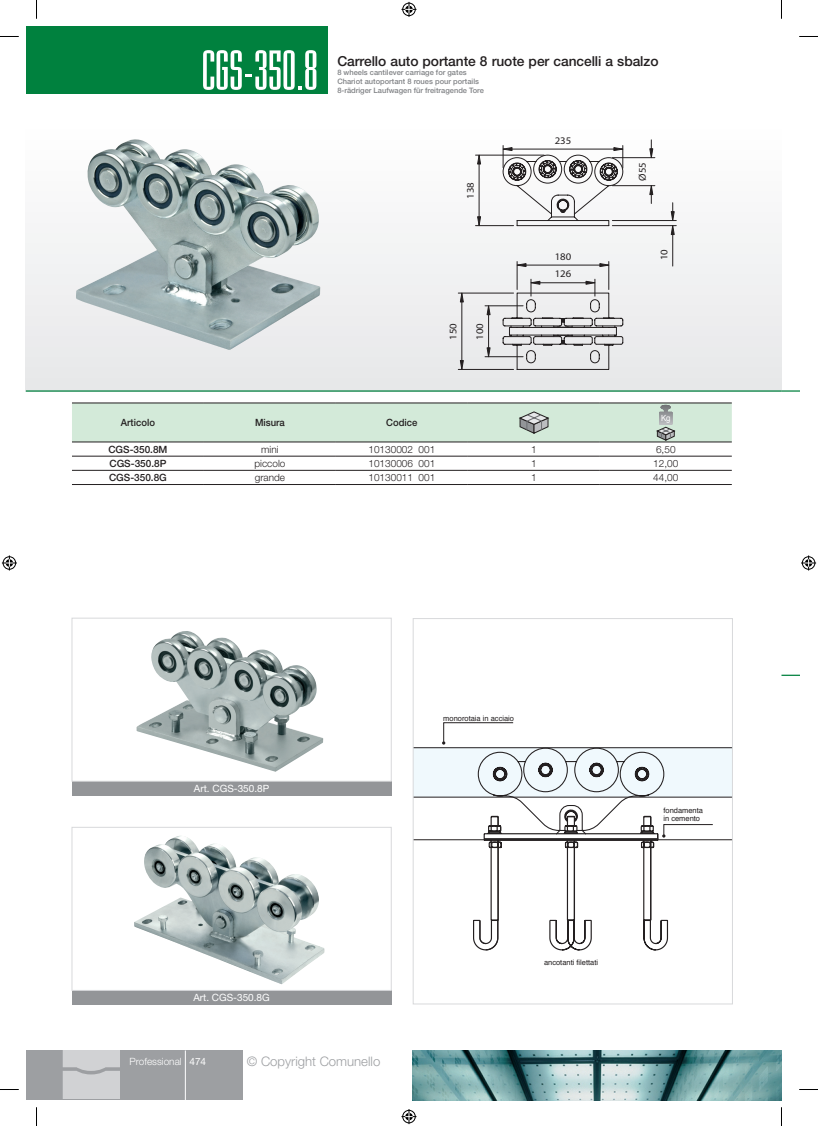
<style>
.page{position:relative;width:818px;height:1126px;background:#fff}
.page>*{position:absolute;margin:0;border:0;box-sizing:border-box;transform-origin:0 0}
.t1{font:58.75px "Mekanik Plain";color:#fff}
.Normale{font:500 13.75px "Helvetica Neue";letter-spacing:-.005em;color:#231f20}
.t2{font:300 13.12px "Helvetica Neue";color:#9d9fa2}
.t3{font:10.12px "Myriad";color:#231f20;scale:1.06 1}
.t4{font:300 10px "Helvetica Neue";color:#231f20}
.t5{font:10px "Helvetica Neue";color:#fff}
.t6{font:500 10px "Helvetica Neue";color:#231f20}
.t7{font:500 10px "Helvetica Neue";color:#231f20;scale:.95 1}
.t8{font:300 10px "Helvetica Neue";color:#fff}
.t9{font:8.5px "Helvetica";color:#fff;scale:.93 1}
.TRADUZIONI_DEFINITI{font:500 7.5px "Helvetica Neue";color:#808285}
.t10{font:7.5px/7.5px "Helvetica";color:#231f20}
.s1{font-weight:400}
</style>
<div class="page">
<div style="left:26px;top:1050px;width:216px;height:49px;background:#9d9fa2"></div>
<svg style="left:63px;top:1050px;width:57px;height:48px;background:#cdced0"></svg>
<hr style="left:185px;top:1050px;width:1px;height:57px;background:#fff">
<div style="left:26px;top:93px;width:755px;height:298px;background:linear-gradient(to right,#f4f4f5,#f4f4f4)"></div>
<div style="left:26px;top:26px;width:301px;height:67px;background:#00813e"></div>
<hr style="left:26px;top:390px;width:755px;height:1px;background:#00813e">
<svg style="left:781px;top:390px;width:17px;height:1px"></svg>
<div style="left:72px;top:781px;width:319px;height:14px;background:#939598"></div>
<div style="left:72px;top:990px;width:319px;height:14px;background:#939598"></div>
<svg style="left:414px;top:722px;width:316px;height:229px"></svg>
<div style="left:412px;top:618px;width:320px;height:386px;border:1px solid #d8d9db"></div>
<hr style="left:72px;top:456px;width:132px;height:1px;background:#231f20">
<hr style="left:204px;top:456px;width:132px;height:1px;background:#231f20">
<hr style="left:336px;top:456px;width:131px;height:1px;background:#231f20">
<hr style="left:467px;top:456px;width:132px;height:1px;background:#231f20">
<hr style="left:599px;top:456px;width:132px;height:1px;background:#231f20">
<hr style="left:72px;top:470px;width:132px;height:1px;background:#231f20">
<hr style="left:204px;top:470px;width:132px;height:1px;background:#231f20">
<hr style="left:336px;top:470px;width:131px;height:1px;background:#231f20">
<hr style="left:467px;top:470px;width:132px;height:1px;background:#231f20">
<hr style="left:599px;top:470px;width:132px;height:1px;background:#231f20">
<hr style="left:72px;top:484px;width:132px;height:1px;background:#231f20">
<hr style="left:204px;top:484px;width:132px;height:1px;background:#231f20">
<hr style="left:336px;top:484px;width:131px;height:1px;background:#231f20">
<hr style="left:467px;top:484px;width:132px;height:1px;background:#231f20">
<hr style="left:599px;top:484px;width:132px;height:1px;background:#231f20">
<svg style="left:72px;top:403px;width:659px;height:39px;background:#cbe1d1"></svg>
<svg style="left:781px;top:674px;width:17px;height:2px"></svg>
<img style="left:136px;top:631px;width:187px;height:140px">
<img style="left:76px;top:139px;width:244px;height:211px">
<img style="left:134px;top:836px;width:190px;height:148px">
<svg style="left:457px;top:140px;width:219px;height:229px"></svg>
<div style="left:72px;top:617px;width:319px;height:164px;border:1px solid #d8d9db"></div>
<div style="left:72px;top:827px;width:319px;height:163px;border:1px solid #d8d9db"></div>
<img style="left:412px;top:1050px;width:369px;height:49px">
<svg style="left:0;top:36px;width:19px;height:1px"></svg>
<svg style="left:799px;top:36px;width:18px;height:1px"></svg>
<svg style="left:0;top:1089px;width:19px;height:1px"></svg>
<svg style="left:799px;top:1089px;width:18px;height:1px"></svg>
<svg style="left:36px;top:0;width:1px;height:19px"></svg>
<svg style="left:36px;top:1107px;width:1px;height:18px"></svg>
<svg style="left:401px;top:2px;width:15px;height:15px"></svg>
<svg style="left:401px;top:1109px;width:15px;height:14px"></svg>
<svg style="left:2px;top:555px;width:15px;height:15px"></svg>
<svg style="left:801px;top:555px;width:14px;height:15px"></svg>
<p class="t1" style="left:201px;top:35px;width:118px">CGS-350.8</p>
<p class="Normale" style="left:337px;top:53px;width:322px">Carrello auto portante 8 ruote per cancelli a sbalzo</p>
<p class="TRADUZIONI_DEFINITI" style="left:337px;top:68px;width:131px">8 wheels cantilever carriage for gates</p>
<p class="TRADUZIONI_DEFINITI" style="left:337px;top:77px;width:143px">Chariot autoportant 8 roues pour portails</p>
<p class="TRADUZIONI_DEFINITI" style="left:337px;top:86px;width:148px">8-rädriger Laufwagen für freitragende Tore</p>
<p class="t3" style="left:465px;top:199px;width:17px;rotate:-90deg">138</p>
<p class="t3" style="left:448px;top:339px;width:17px;rotate:-90deg">150</p>
<p class="t3" style="left:474px;top:339px;width:17px;rotate:-90deg">100</p>
<p class="t3" style="left:554px;top:135px;width:17px">235</p>
<p class="t3" style="left:637px;top:181px;width:19px;rotate:-90deg">Ø55</p>
<p class="t3" style="left:554px;top:251px;width:17px">180</p>
<p class="t3" style="left:658px;top:260px;width:12px;rotate:-90deg">10</p>
<p class="t3" style="left:554px;top:269px;width:17px">126</p>
<p class="t7" style="left:121px;top:417px;width:37px">Articolo</p>
<p class="t7" style="left:255px;top:417px;width:33px">Misura</p>
<p class="t7" style="left:386px;top:417px;width:34px">Codice</p>
<p class="t9" style="left:660px;top:410px;width:12px">Kg</p>
<p class="t6" style="left:108px;top:443px;width:61px">CGS-350.8M</p>
<p class="t4" style="left:261px;top:443px;width:19px">mini</p>
<p class="t4" style="left:368px;top:443px;width:68px">10130002 001</p>
<p class="t4" style="left:530px;top:443px;width:7px">1</p>
<p class="t4" style="left:655px;top:443px;width:21px">6,50</p>
<p class="t6" style="left:109px;top:457px;width:58px">CGS-350.8P</p>
<p class="t4" style="left:254px;top:457px;width:32px">piccolo</p>
<p class="t4" style="left:368px;top:457px;width:68px">10130006 001</p>
<p class="t4" style="left:530px;top:457px;width:7px">1</p>
<p class="t4" style="left:653px;top:457px;width:27px">12,00</p>
<p class="t6" style="left:109px;top:472px;width:59px">CGS-350.8G</p>
<p class="t4" style="left:255px;top:471px;width:32px">grande</p>
<p class="t4" style="left:368px;top:471px;width:68px">10130011 001</p>
<p class="t4" style="left:530px;top:471px;width:7px">1</p>
<p class="t4" style="left:653px;top:471px;width:27px">44,00</p>
<p class="t5" style="left:194px;top:782px;width:77px">Art. CGS-350.8P</p>
<h3 class="t5" style="left:187px;top:782px;width:90px">85 grande D.70 mm</h3>
<p class="t5" style="left:223px;top:782px;width:12px">255</p>
<p class="t10" style="left:443px;top:714px;width:72px">monorotaia in acciaio</p>
<p class="t5" style="left:193px;top:991px;width:78px">Art. CGS-350.8G</p>
<h3 class="t5" style="left:187px;top:991px;width:90px">85 grande D.70 mm</h3>
<h3 class="t8" style="left:129px;top:1054px;width:67px">Professional <span class="s1">474</span></h3>
<h3 class="t2" style="left:247px;top:1053px;width:135px">© Copyright Comunello</h3>
<p class="t10" style="left:543px;top:958px;width:56px">ancotanti filettati</p>
<p class="t10" style="left:663px;top:806px;width:41px">fondamenta in cemento</p>
</div>
